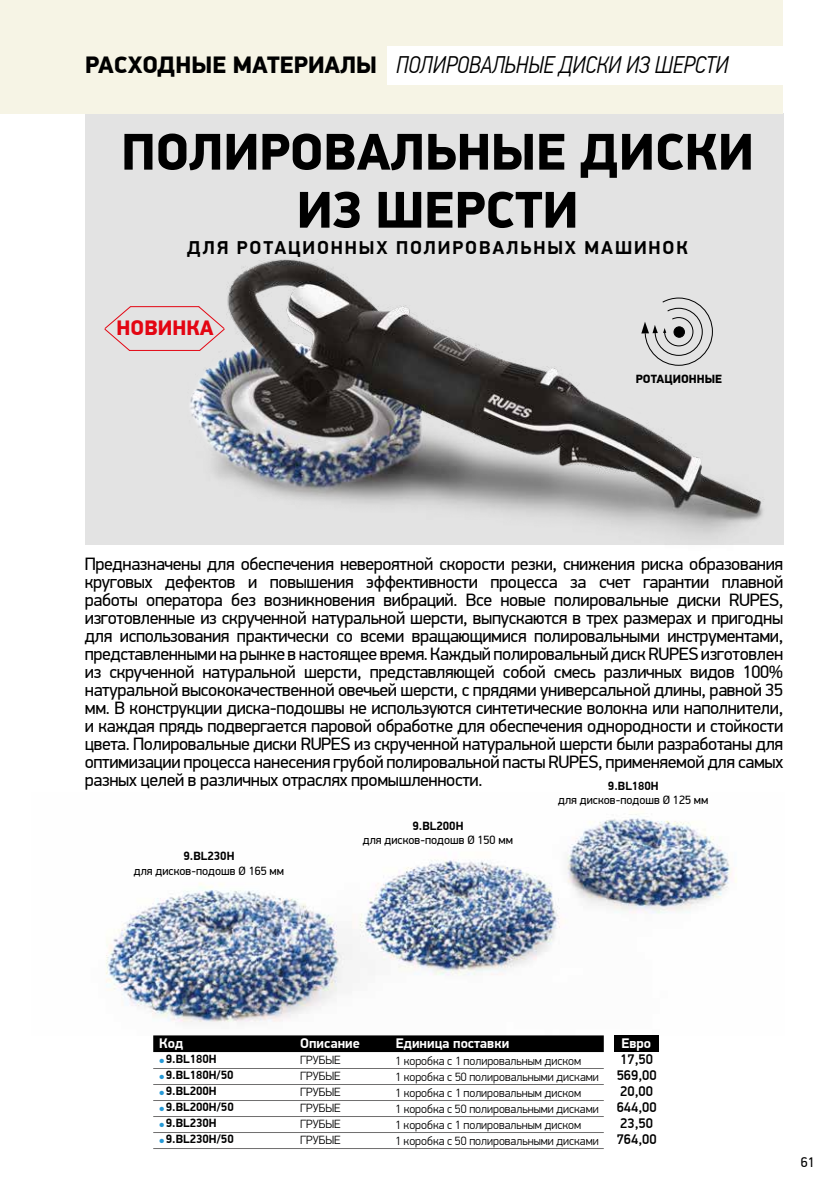
<style>
.page{position:relative;width:840px;height:1191px;background:#fff}
.page>*{position:absolute;margin:0;border:0;box-sizing:border-box;transform-origin:0 0}
.t1{font:900 51.8px/58px "PF Din Display Pro";color:#000;text-align:center}
.t2{font:italic 300 24px "PF Din Text Cond Pro";color:#000}
.t3{font:900 21.2px "PF Din Display Pro";color:#e30613}
.t4{font:700 18.8px "PF Din Display Pro";letter-spacing:.1em;color:#000}
.t5{font:18px/18px "PF Din Display Pro";letter-spacing:-.02em;color:#000;text-align:justify}
.t6{font:500 14px/16px "PF Din Display Pro";color:#000}
.t7{font:700 14px "PF Din Display Pro";color:#fff}
.t8{font:14px "PF Din Display Pro";color:#000}
.t9{font:300 12px/16px "PF Din Display Pro";color:#000}
.t10{font:700 12px "PF Din Display Pro";color:#000}
.t11{font:12px "PF Din Display Pro";color:#000}
.t12{font:900 12px "PF Din Display Pro";color:#000}
.s1{font-family:"PF Din Display Pro";font-weight:900;font-style:normal}
.s2{color:#2699d6}
</style>
<div class="page">
<div style="left:85px;top:113px;width:697px;height:431px;background:#e3e3e3"></div>
<img style="left:106px;top:814px;width:631px;height:209px">
<img style="left:85px;top:205px;width:699px;height:340px">
<svg style="left:641px;top:297px;width:71px;height:69px"></svg>
<div style="left:0;top:0;width:782px;height:113px;background:#f6f4e5"></div>
<div style="left:153px;top:1035px;width:450px;height:17px;background:#000"></div>
<hr style="left:153px;top:1068px;width:450px;height:1px;background:#706f6f">
<hr style="left:153px;top:1084px;width:450px;height:1px;background:#706f6f">
<hr style="left:153px;top:1100px;width:450px;height:1px;background:#706f6f">
<hr style="left:153px;top:1116px;width:450px;height:1px;background:#706f6f">
<hr style="left:153px;top:1132px;width:450px;height:1px;background:#706f6f">
<hr style="left:153px;top:1148px;width:450px;height:1px;background:#706f6f">
<div style="left:387px;top:47px;width:435px;height:38px;background:#fff"></div>
<svg style="left:103px;top:305px;width:28px;height:46px"></svg>
<svg style="left:197px;top:305px;width:28px;height:46px"></svg>
<hr style="left:130px;top:306px;width:69px;height:1px;background:#e30613">
<hr style="left:129px;top:350px;width:71px;height:1px;background:#e30613">
<div style="left:613px;top:1034px;width:45px;height:17px;background:#000"></div>
<h2 class="t2" style="left:85px;top:51px;width:644px"><span class="s1">РАСХОДНЫЕ МАТЕРИАЛЫ</span> ПОЛИРОВАЛЬНЫЕ ДИСКИ ИЗ ШЕРСТИ</h2>
<h1 class="t1" style="left:121px;top:125px;width:633px">ПОЛИРОВАЛЬНЫЕ ДИСКИ<br>ИЗ ШЕРСТИ</h1>
<p class="t4" style="left:187px;top:236px;width:502px">ДЛЯ РОТАЦИОННЫХ ПОЛИРОВАЛЬНЫХ МАШИНОК</p>
<p class="t3" style="left:117px;top:315px;width:99px">НОВИНКА</p>
<p class="t12" style="left:635px;top:371px;width:88px">РОТАЦИОННЫЕ</p>
<p class="t5" style="left:85px;top:555px;width:699px">Предназначены для обеспечения невероятной скорости резки, снижения риска образования круговых дефектов и повышения эффективности процесса за счет гарантии плавной работы оператора без возникновения вибраций. Все новые полировальные диски RUPES, изготовленные из скрученной натуральной шерсти, выпускаются в трех размерах и пригодны для использования практически со всеми вращающимися полировальными инструментами, представленными на рынке в настоящее время. Каждый полировальный диск RUPES изготовлен из скрученной натуральной шерсти, представляющей собой смесь различных видов 100% натуральной высококачественной овечьей шерсти, с прядями универсальной длины, равной 35 мм. В конструкции диска-подошвы не используются синтетические волокна или наполнители, и каждая прядь подвергается паровой обработке для обеспечения однородности и стойкости цвета. Полировальные диски RUPES из скрученной натуральной шерсти были разработаны для оптимизации процесса нанесения грубой полировальной пасты RUPES, применяемой для самых разных целей в различных отраслях промышленности.</p>
<p class="t10" style="left:607px;top:778px;width:52px">9.BL180H</p>
<p class="t11" style="left:558px;top:793px;width:152px">для дисков-подошв Ø 125 мм</p>
<p class="t10" style="left:183px;top:849px;width:52px">9.BL230H</p>
<p class="t11" style="left:134px;top:863px;width:152px">для дисков-подошв Ø 165 мм</p>
<p class="t10" style="left:412px;top:818px;width:52px">9.BL200H</p>
<p class="t11" style="left:362px;top:833px;width:152px">для дисков-подошв Ø 150 мм</p>
<p class="t7" style="left:159px;top:1034px;width:26px">Код</p>
<p class="t7" style="left:300px;top:1034px;width:61px">Описание</p>
<p class="t7" style="left:395px;top:1034px;width:115px">Единица поставки</p>
<p class="t10" style="left:159px;top:1052px;width:59px"><span class="s2">●</span> 9.BL180H</p>
<p class="t10" style="left:159px;top:1068px;width:76px"><span class="s2">●</span> 9.BL180H/50</p>
<p class="t10" style="left:159px;top:1084px;width:59px"><span class="s2">●</span> 9.BL200H</p>
<p class="t10" style="left:159px;top:1100px;width:76px"><span class="s2">●</span> 9.BL200H/50</p>
<p class="t10" style="left:159px;top:1116px;width:59px"><span class="s2">●</span> 9.BL230H</p>
<p class="t10" style="left:159px;top:1132px;width:76px"><span class="s2">●</span> 9.BL230H/50</p>
<p class="t9" style="left:300px;top:1052px;width:42px;text-align:justify">ГРУБЫЕ ГРУБЫЕ ГРУБЫЕ ГРУБЫЕ ГРУБЫЕ ГРУБЫЕ</p>
<p class="t9" style="left:395px;top:1053px;width:205px">1 коробка с 1 полировальным диском<br>1 коробка с 50 полировальными дисками 1 коробка с 1 полировальным диском<br>1 коробка с 50 полировальными дисками 1 коробка с 1 полировальным диском<br>1 коробка с 50 полировальными дисками</p>
<p class="t7" style="left:621px;top:1034px;width:31px">Евро</p>
<p class="t6" style="left:616px;top:1051px;width:41px">17,50<br>569,00<br>20,00<br>644,00<br>23,50<br>764,00</p>
<p class="t8" style="left:800px;top:1154px;width:15px">61</p>
</div>
